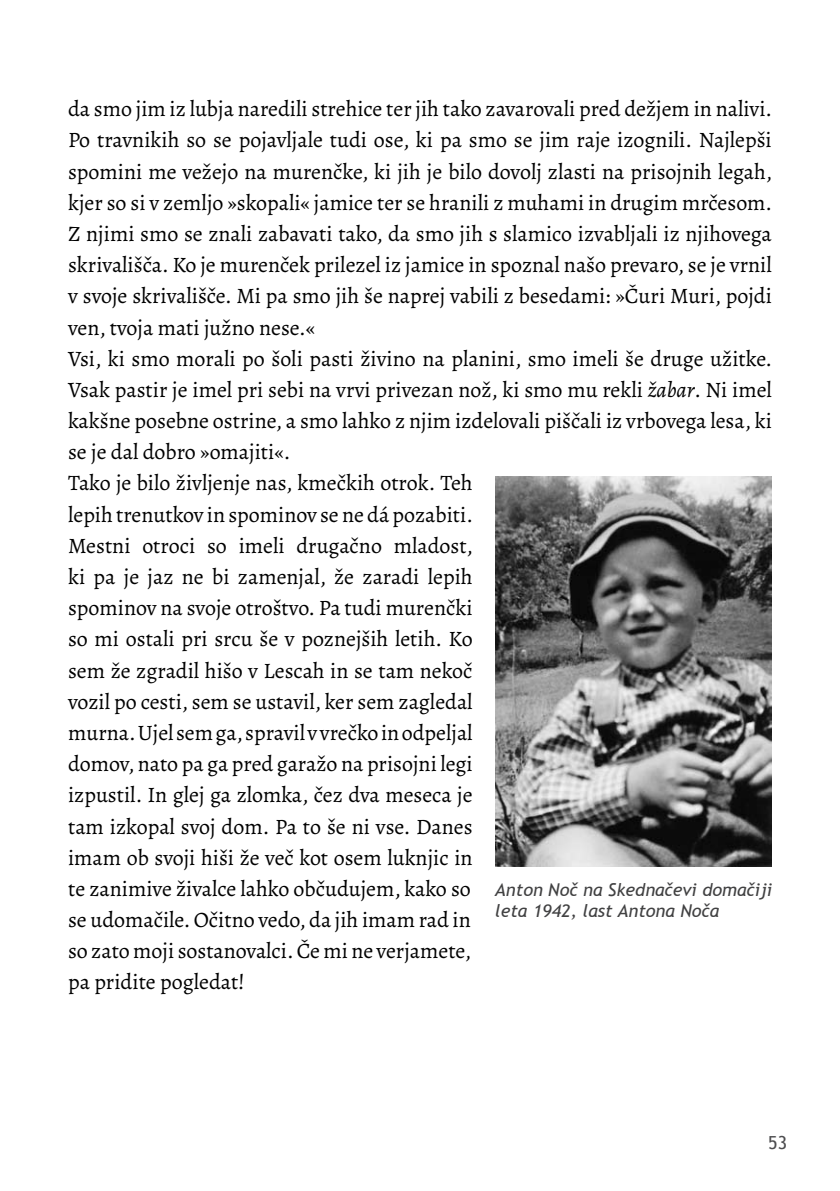
<style>
.page{position:relative;width:840px;height:1191px;background:#fff}
.page>*{position:absolute;margin:0;border:0;box-sizing:border-box;transform-origin:0 0}
.t1{font:22px/31.2px "Alegreya";color:#000}
.t2{font:18px "Trebuchet MS";color:#4d4d4f}
.t3{font:italic 17.6px/21.6px "Trebuchet MS";color:#414142}
.s1{font-style:italic}
</style>
<div class="page">
<img style="left:495px;top:476px;width:276px;height:390px">
<p class="t1" style="left:68px;top:93px;width:705px">da smo jim iz lubja naredili strehice ter jih tako zavarovali pred dežjem in nalivi.<br>Po travnikih so se pojavljale tudi ose, ki pa smo se jim raje izognili. Najlepši spomini me vežejo na murenčke, ki jih je bilo dovolj zlasti na prisojnih legah, kjer so si v zemljo »skopali« jamice ter se hranili z muhami in drugim mrčesom.<br>Z njimi smo se znali zabavati tako, da smo jih s slamico izvabljali iz njihovega skrivališča. Ko je murenček prilezel iz jamice in spoznal našo prevaro, se je vrnil v svoje skrivališče. Mi pa smo jih še naprej vabili z besedami: »Čuri Muri, pojdi ven, tvoja mati južno nese.«<br>Vsi, ki smo morali po šoli pasti živino na planini, smo imeli še druge užitke.<br>Vsak pastir je imel pri sebi na vrvi privezan nož, ki smo mu rekli <span class="s1">žabar</span>. Ni imel kakšne posebne ostrine, a smo lahko z njim izdelovali piščali iz vrbovega lesa, ki se je dal dobro »omajiti«.<br>Tako je bilo življenje nas, kmečkih otrok. Teh<br>lepih trenutkov in spominov se ne dá pozabiti.<br>Mestni otroci so imeli drugačno mladost,<br>ki pa je jaz ne bi zamenjal, že zaradi lepih<br>spominov na svoje otroštvo. Pa tudi murenčki<br>so mi ostali pri srcu še v poznejših letih. Ko<br>sem že zgradil hišo v Lescah in se tam nekoč<br>vozil po cesti, sem se ustavil, ker sem zagledal<br>murna. Ujel sem ga, spravil v vrečko in odpeljal<br>domov, nato pa ga pred garažo na prisojni legi<br>izpustil. In glej ga zlomka, čez dva meseca je<br>tam izkopal svoj dom. Pa to še ni vse. Danes<br>imam ob svoji hiši že več kot osem luknjic in<br>te zanimive živalce lahko občudujem, kako so<br>se udomačile. Očitno vedo, da jih imam rad in<br>so zato moji sostanovalci. Če mi ne verjamete,<br>pa pridite pogledat!</p>
<p class="t3" style="left:494px;top:879px;width:279px">Anton Noč na Skednačevi domačiji leta 1942, last Antona Noča</p>
<p class="t2" style="left:767px;top:1132px;width:20px">53</p>
</div>
